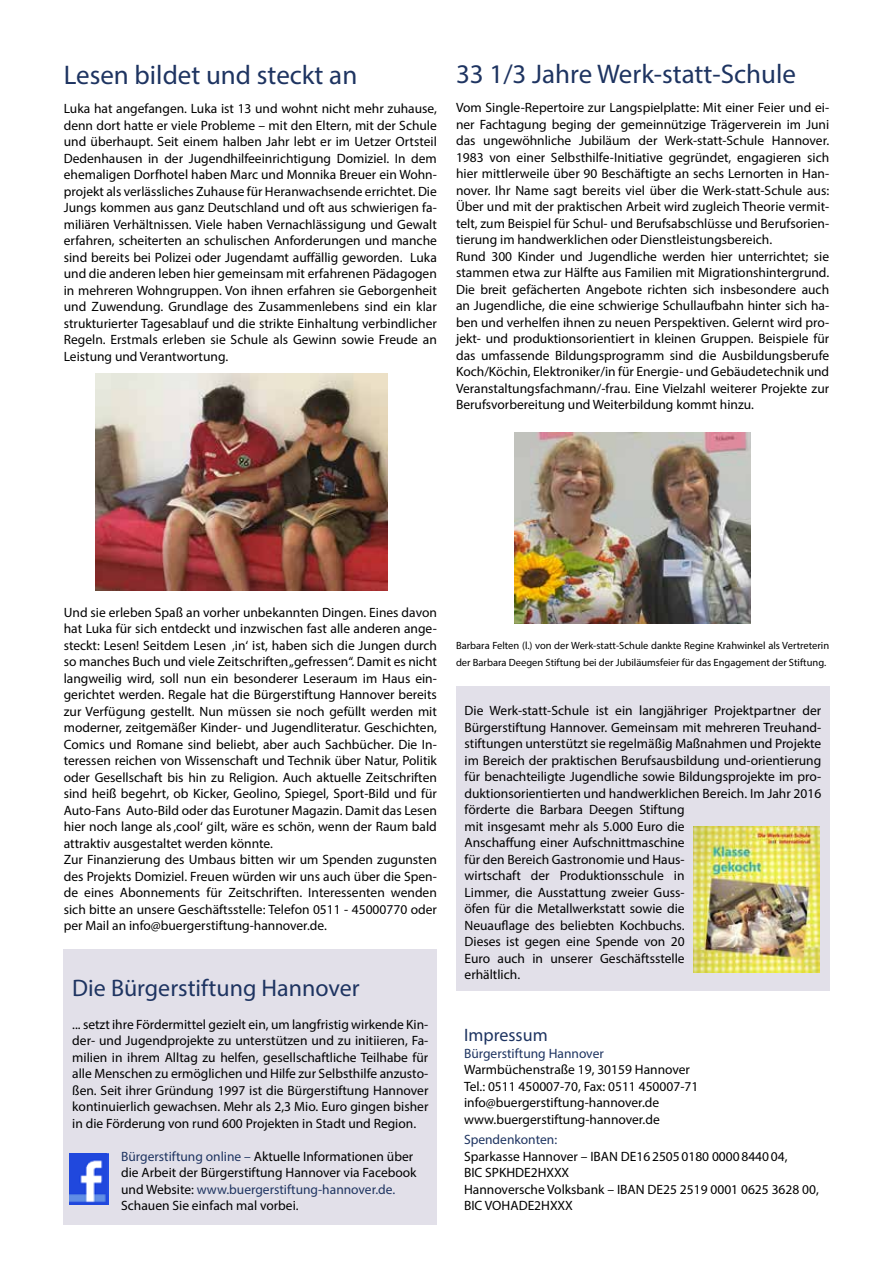
<style>
.page{position:relative;width:893px;height:1263px;background:#fff}
.page>*{position:absolute;margin:0;border:0;box-sizing:border-box;transform-origin:0 0}
.t1{font:27px "Myriad Pro";color:#1e3461}
.t2{font:24px "Myriad Pro";color:#1e3461}
.t3{font:18px "Myriad Pro";color:#1e3461}
.t4{font:13.5px/16.5px "Myriad Pro";color:#000}
.t5{font:13.5px "Myriad Pro";color:#1e3461}
.t6{font:10.5px/16.5px "Myriad Pro";color:#000}
.s1{font-style:inherit}
.s2{color:#1e3461}
</style>
<div class="page">
<div style="left:64px;top:949px;width:373px;height:276px;background:#e2e0e9"></div>
<img style="left:69px;top:1153px;width:39px;height:51px">
<div style="left:457px;top:686px;width:373px;height:305px;background:#e2e0e9"></div>
<img style="left:514px;top:433px;width:236px;height:190px">
<img style="left:95px;top:374px;width:293px;height:217px">
<img style="left:693px;top:826px;width:127px;height:146px">
<h1 class="t1" style="left:64px;top:58px;width:295px">Lesen bildet und steckt an</h1>
<p class="t4" style="left:64px;top:100px;width:375px;text-align:justify">Luka hat angefangen. Luka ist 13 und wohnt nicht mehr zuhause, denn dort hatte er viele Probleme – mit den Eltern, mit der Schule und überhaupt. Seit einem halben Jahr lebt er im Uetzer Ortsteil Dedenhausen in der Jugendhilfeeinrichtigung Domiziel. In dem ehemaligen Dorfhotel haben Marc und Monnika Breuer ein Wohn&shy;projekt als verlässliches Zuhause für Heranwachsende errichtet. Die Jungs kommen aus ganz Deutschland und oft aus schwierigen fa&shy;miliären Verhältnissen. Viele haben Vernachlässigung und Gewalt erfahren, scheiterten an schulischen Anforderungen und manche sind bereits bei Polizei oder Jugendamt auffällig geworden. Luka und die anderen leben hier gemeinsam mit erfahrenen Pädagogen in mehreren Wohngruppen. Von ihnen erfahren sie Geborgenheit und Zuwendung. Grundlage des Zusammenlebens sind ein klar strukturierter Tagesablauf und die strikte Einhaltung verbindlicher Regeln. Erstmals erleben sie Schule als Gewinn sowie Freude an Leistung und Verantwortung.</p>
<h1 class="t1" style="left:456px;top:57px;width:341px">33 <span class="s1">1/3</span> Jahre Werk-statt-Schule</h1>
<p class="t4" style="left:456px;top:99px;width:375px">Vom Single-Repertoire zur Langspielplatte: Mit einer Feier und ei&shy;ner Fachtagung beging der gemeinnützige Trägerverein im Juni das ungewöhnliche Jubiläum der Werk-statt-Schule Hannover.<br>1983 von einer Selbsthilfe-Initiative gegründet, engagieren sich hier mittlerweile über 90 Beschäftigte an sechs Lernorten in Han&shy;nover. Ihr Name sagt bereits viel über die Werk-statt-Schule aus:<br>Über und mit der praktischen Arbeit wird zugleich Theorie vermit&shy;telt, zum Beispiel für Schul- und Berufsabschlüsse und Berufsorien&shy;tierung im handwerklichen oder Dienstleistungsbereich.<br>Rund 300 Kinder und Jugendliche werden hier unterrichtet; sie stammen etwa zur Hälfte aus Familien mit Migrationshintergrund.<br>Die breit gefächerten Angebote richten sich insbesondere auch an Jugendliche, die eine schwierige Schullaufbahn hinter sich ha&shy;ben und verhelfen ihnen zu neuen Perspektiven. Gelernt wird pro&shy;jekt- und produktionsorientiert in kleinen Gruppen. Beispiele für das umfassende Bildungsprogramm sind die Ausbildungsberufe Koch/Köchin, Elektroniker/in für Energie- und Gebäudetechnik und Veranstaltungsfachmann/-frau. Eine Vielzahl weiterer Projekte zur Berufsvorbereitung und Weiterbildung kommt hinzu.</p>
<p class="t4" style="left:64px;top:604px;width:375px">Und sie erleben Spaß an vorher unbekannten Dingen. Eines davon hat Luka für sich entdeckt und inzwischen fast alle anderen ange&shy;steckt: Lesen! Seitdem Lesen ‚in‘ ist, haben sich die Jungen durch so manches Buch und viele Zeitschriften „gefressen“. Damit es nicht langweilig wird, soll nun ein besonderer Leseraum im Haus ein&shy;gerichtet werden. Regale hat die Bürgerstiftung Hannover bereits zur Verfügung gestellt. Nun müssen sie noch gefüllt werden mit moderner, zeitgemäßer Kinder- und Jugendliteratur. Geschichten, Comics und Romane sind beliebt, aber auch Sachbücher. Die In&shy;teressen reichen von Wissenschaft und Technik über Natur, Politik oder Gesellschaft bis hin zu Religion. Auch aktuelle Zeitschriften sind heiß begehrt, ob Kicker, Geolino, Spiegel, Sport-Bild und für Auto-Fans Auto-Bild oder das Eurotuner Magazin. Damit das Lesen hier noch lange als ‚cool‘ gilt, wäre es schön, wenn der Raum bald attraktiv ausgestaltet werden könnte.<br>Zur Finanzierung des Umbaus bitten wir um Spenden zugunsten des Projekts Domiziel. Freuen würden wir uns auch über die Spen&shy;de eines Abonnements für Zeitschriften. Interessenten wenden sich bitte an unsere Geschäftsstelle: Telefon 0511 - 45000770 oder per Mail an info@buergerstiftung-hannover.de.</p>
<h2 class="t2" style="left:72px;top:973px;width:289px">Die Bürgerstiftung Hannover</h2>
<p class="t4" style="left:72px;top:1016px;width:358px;text-align:justify">... setzt ihre Fördermittel gezielt ein, um langfristig wirkende Kin&shy;der- und Jugendprojekte zu unterstützen und zu initiieren, Fa&shy;milien in ihrem Alltag zu helfen, gesellschaftliche Teilhabe für alle Menschen zu ermöglichen und Hilfe zur Selbsthilfe anzusto&shy;ßen. Seit ihrer Gründung 1997 ist die Bürgerstiftung Hannover kontinuierlich gewachsen. Mehr als 2,3 Mio. Euro gingen bisher in die Förderung von rund 600 Projekten in Stadt und Region.</p>
<p class="t4" style="left:121px;top:1148px;width:297px"><span class="s2">Bürgerstiftung online –</span> Aktuelle Informationen über die Arbeit der Bürgerstiftung Hannover via Facebook und Website: <span class="s2">www.buergerstiftung-hannover.de.<br></span>Schauen Sie einfach mal vorbei.</p>
<p class="t6" style="left:456px;top:637px;width:375px">Barbara Felten (l.) von der Werk-statt-Schule dankte Regine Krahwinkel als Vertreterin der Barbara Deegen Stiftung bei der Jubiläumsfeier für das Engagement der Stiftung.</p>
<p class="t4" style="left:465px;top:702px;width:358px">Die Werk-statt-Schule ist ein langjähriger Projektpartner der Bürgerstiftung Hannover. Gemeinsam mit mehreren Treuhand&shy;stiftungen unterstützt sie regelmäßig Maßnahmen und Projekte im Bereich der praktischen Berufsausbildung und-orientierung für benachteiligte Jugendliche sowie Bildungsprojekte im pro&shy;duktionsorientierten und handwerklichen Bereich. Im Jahr 2016 förderte die Barbara Deegen Stiftung<br>mit insgesamt mehr als 5.000 Euro die<br>Anschaffung einer Aufschnittmaschine<br>für den Bereich Gastronomie und Haus-<br>wirtschaft der Produktionsschule in<br>Limmer, die Ausstattung zweier Guss-<br>öfen für die Metallwerkstatt sowie die<br>Neuauflage des beliebten Kochbuchs.<br>Dieses ist gegen eine Spende von 20<br>Euro auch in unserer Geschäftsstelle<br>erhältlich.</p>
<h3 class="t3" style="left:464px;top:1024px;width:85px">Impressum</h3>
<p class="t5" style="left:464px;top:1045px;width:141px">Bürgerstiftung Hannover</p>
<p class="t4" style="left:464px;top:1061px;width:236px">Warmbüchenstraße 19, 30159 Hannover Tel.: 0511 450007-70, Fax: 0511 450007-71 info@buergerstiftung-hannover.de www.buergerstiftung-hannover.de</p>
<p class="t5" style="left:464px;top:1131px;width:95px">Spendenkonten:</p>
<p class="t4" style="left:464px;top:1148px;width:356px">Sparkasse Hannover – IBAN DE1625050180 0000844004,<br>BIC SPKHDE2HXXX<br>Hannoversche Volksbank – IBAN DE25 2519 0001 0625 3628 00, BIC VOHADE2HXXX</p>
</div>
